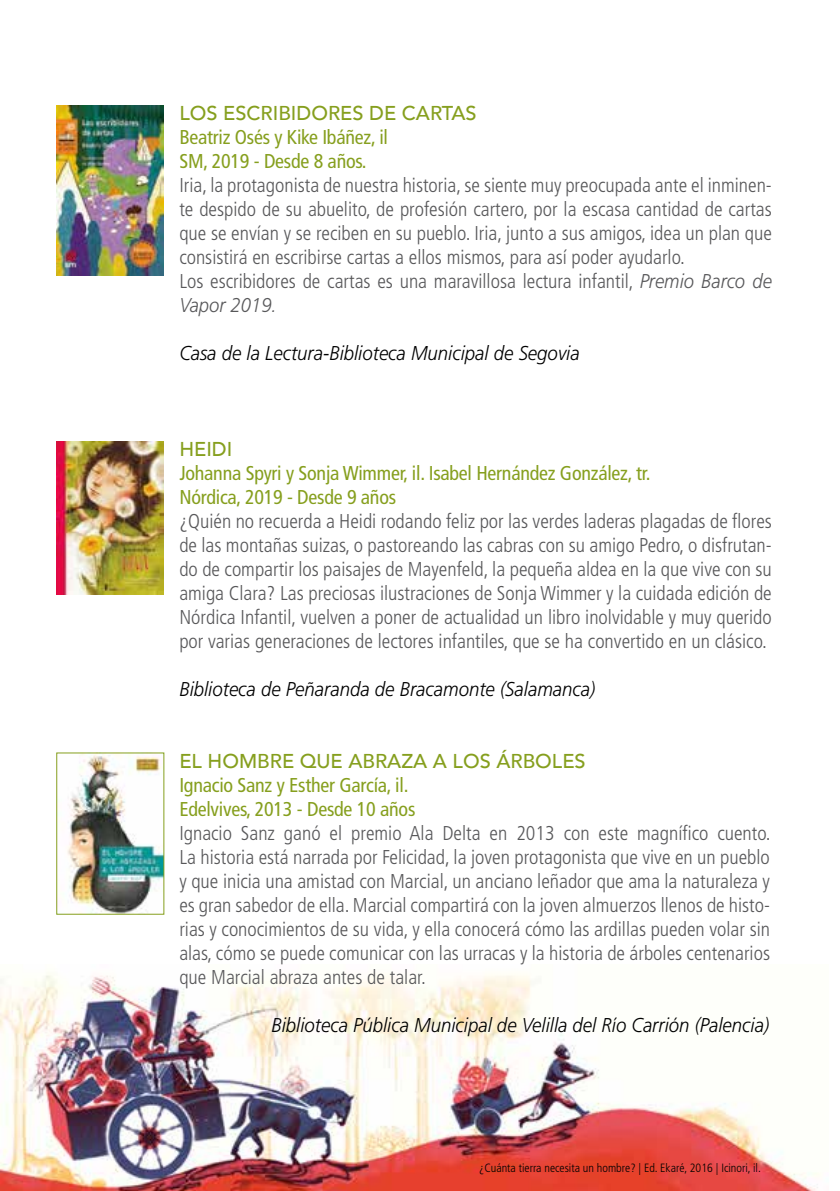
<style>
.page{position:relative;width:840px;height:1191px;background:#fff}
.page>*{position:absolute;margin:0;border:0;box-sizing:border-box;transform-origin:0 0}
.t1{font:300 condensed 20px/24px "Frutiger";color:#58585a;text-align:justify}
.t2{font:condensed 20px/24px "Frutiger";letter-spacing:-.01em;color:#869f1e}
.t3{font:italic 300 20px "Frutiger";color:#000;scale:.93 1}
.t4{font:500 20px "Avenir";color:#869f1e}
.t5{font:300 condensed 12px "Frutiger";color:#000}
.s1{font-style:italic;font-stretch:normal}
</style>
<div class="page">
<img style="left:0;top:972px;width:820px;height:219px">
<img style="left:57px;top:106px;width:107px;height:169px">
<img style="left:57px;top:442px;width:107px;height:153px">
<img style="left:67px;top:754px;width:95px;height:158px">
<div style="left:56px;top:752px;width:108px;height:162px;border:1px solid #869f1e"></div>
<p class="t4" style="left:179px;top:96px;width:299px">LOS ESCRIBIDORES DE CARTAS</p>
<p class="t2" style="left:179px;top:125px;width:210px">Beatriz Osés y Kike Ibáñez, il<br>SM, 2019 - Desde 8 años.</p>
<p class="t1" style="left:179px;top:173px;width:593px;text-align:left">Iria, la protagonista de nuestra historia, se siente muy preocupada ante el inminen&shy;te despido de su abuelito, de profesión cartero, por la escasa cantidad de cartas que se envían y se reciben en su pueblo. Iria, junto a sus amigos, idea un plan que consistirá en escribirse cartas a ellos mismos, para así poder ayudarlo.<br>Los escribidores de cartas es una maravillosa lectura infantil, <span class="s1">Premio Barco de Vapor 2019.</span></p>
<p class="t3" style="left:179px;top:342px;width:432px">Casa de la Lectura-Biblioteca Municipal de Segovia</p>
<p class="t4" style="left:179px;top:432px;width:54px">HEIDI</p>
<p class="t2" style="left:179px;top:461px;width:472px">Johanna Spyri y Sonja Wimmer, il. Isabel Hernández González, tr.<br>Nórdica, 2019 - Desde 9 años</p>
<p class="t1" style="left:179px;top:509px;width:593px">¿Quién no recuerda a Heidi rodando feliz por las verdes laderas plagadas de flores de las montañas suizas, o pastoreando las cabras con su amigo Pedro, o disfrutan&shy;do de compartir los paisajes de Mayenfeld, la pequeña aldea en la que vive con su amiga Clara? Las preciosas ilustraciones de Sonja Wimmer y la cuidada edición de Nórdica Infantil, vuelven a poner de actualidad un libro inolvidable y muy querido por varias generaciones de lectores infantiles, que se ha convertido en un clásico.</p>
<p class="t3" style="left:179px;top:678px;width:448px">Biblioteca de Peñaranda de Bracamonte (Salamanca)</p>
<p class="t4" style="left:179px;top:744px;width:407px">EL HOMBRE QUE ABRAZA A LOS ÁRBOLES</p>
<p class="t2" style="left:179px;top:773px;width:237px">Ignacio Sanz y Esther García, il.<br>Edelvives, 2013 - Desde 10 años</p>
<p class="t1" style="left:179px;top:821px;width:592px">Ignacio Sanz ganó el premio Ala Delta en 2013 con este magnífico cuento.<br>La historia está narrada por Felicidad, la joven protagonista que vive en un pueblo y que inicia una amistad con Marcial, un anciano leñador que ama la naturaleza y es gran sabedor de ella. Marcial compartirá con la joven almuerzos llenos de histo&shy;rias y conocimientos de su vida, y ella conocerá cómo las ardillas pueden volar sin alas, cómo se puede comunicar con las urracas y la historia de árboles centenarios que Marcial abraza antes de talar.</p>
<p class="t3" style="left:271px;top:1014px;width:536px">Biblioteca Pública Municipal de Velilla del Río Carrión (Palencia)</p>
<p class="t5" style="left:479px;top:1160px;width:283px">¿Cuánta tierra necesita un hombre? | Ed. Ekaré, 2016 | Icinori, il.</p>
</div>
